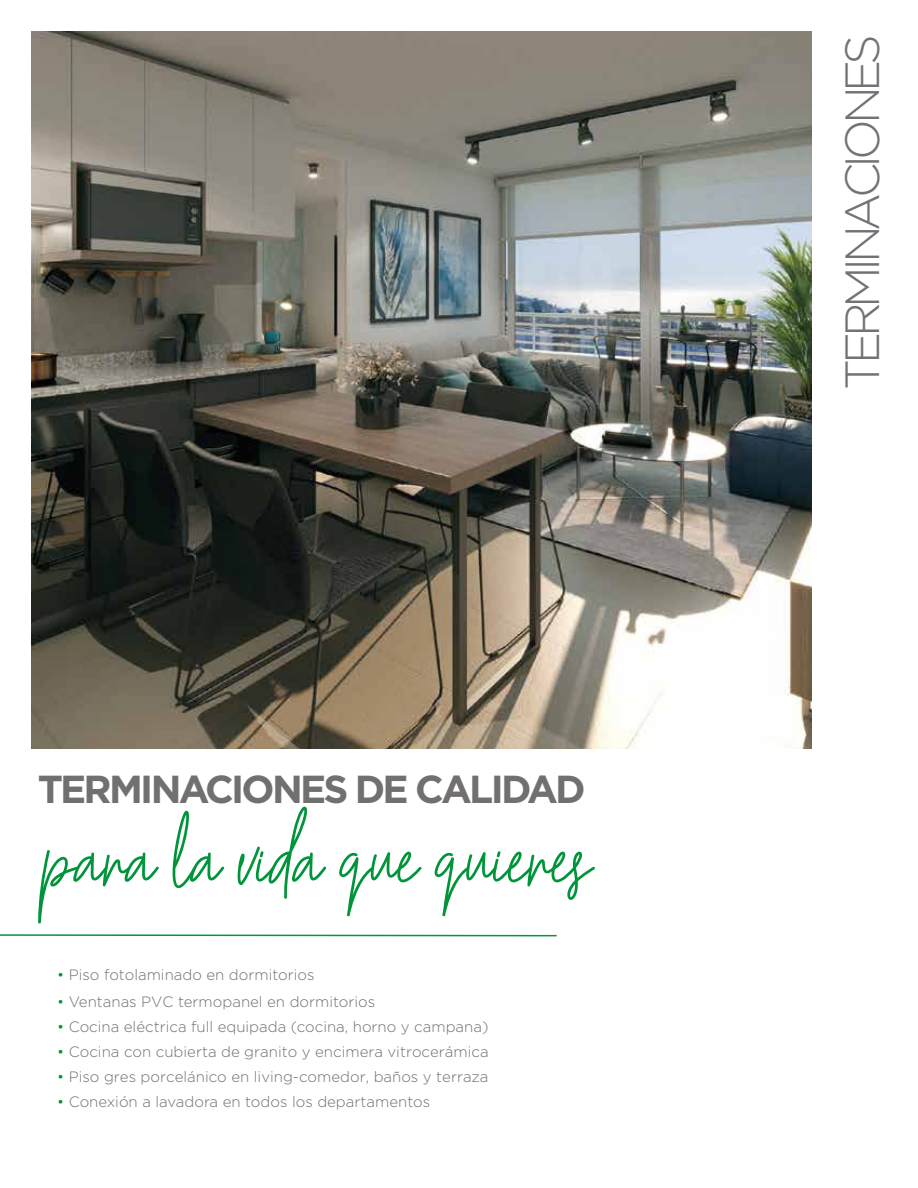
<style>
.page{position:relative;width:918px;height:1188px;background:#fff}
.page>*{position:absolute;margin:0;border:0;box-sizing:border-box;transform-origin:0 0}
.t1{font:89.4px "Hesterica";color:#00953a}
.t2{font:300 48px "Gotham Pro";letter-spacing:-.11em;color:#727276}
.t3{font:700 39px "Gotham Pro";letter-spacing:-.07em;color:#716f6f}
.t4{font:300 15px "Gotham Pro";color:#716f6f}
.s1{color:#00953a}
</style>
<div class="page">
<img style="left:32px;top:31px;width:779px;height:718px">
<svg style="left:0;top:934px;width:557px;height:3px;background:#80c99f"></svg>
<h3 class="t3" style="left:38px;top:767px;width:549px">TERMINACIONES DE CALIDAD</h3>
<h1 class="t1" style="left:44px;top:788px;width:551px">para la vida que quieres</h1>
<p class="t4" style="left:57px;top:967px;width:259px"><span class="s1">•</span> Piso fotolaminado en dormitorios</p>
<p class="t4" style="left:57px;top:993px;width:320px"><span class="s1">•</span> Ventanas PVC termopanel en dormitorios</p>
<p class="t4" style="left:57px;top:1018px;width:433px"><span class="s1">•</span> Cocina eléctrica full equipada (cocina, horno y campana)</p>
<p class="t4" style="left:57px;top:1043px;width:433px"><span class="s1">•</span> Cocina con cubierta de granito y encimera vitrocerámica</p>
<p class="t4" style="left:57px;top:1068px;width:433px"><span class="s1">•</span> Piso gres porcelánico en living-comedor, baños y terraza</p>
<p class="t4" style="left:57px;top:1093px;width:374px"><span class="s1">•</span> Conexión a lavadora en todos los departamentos</p>
<h2 class="t2" style="left:836px;top:390px;width:358px;rotate:-90deg">TERMINACIONES</h2>
</div>
